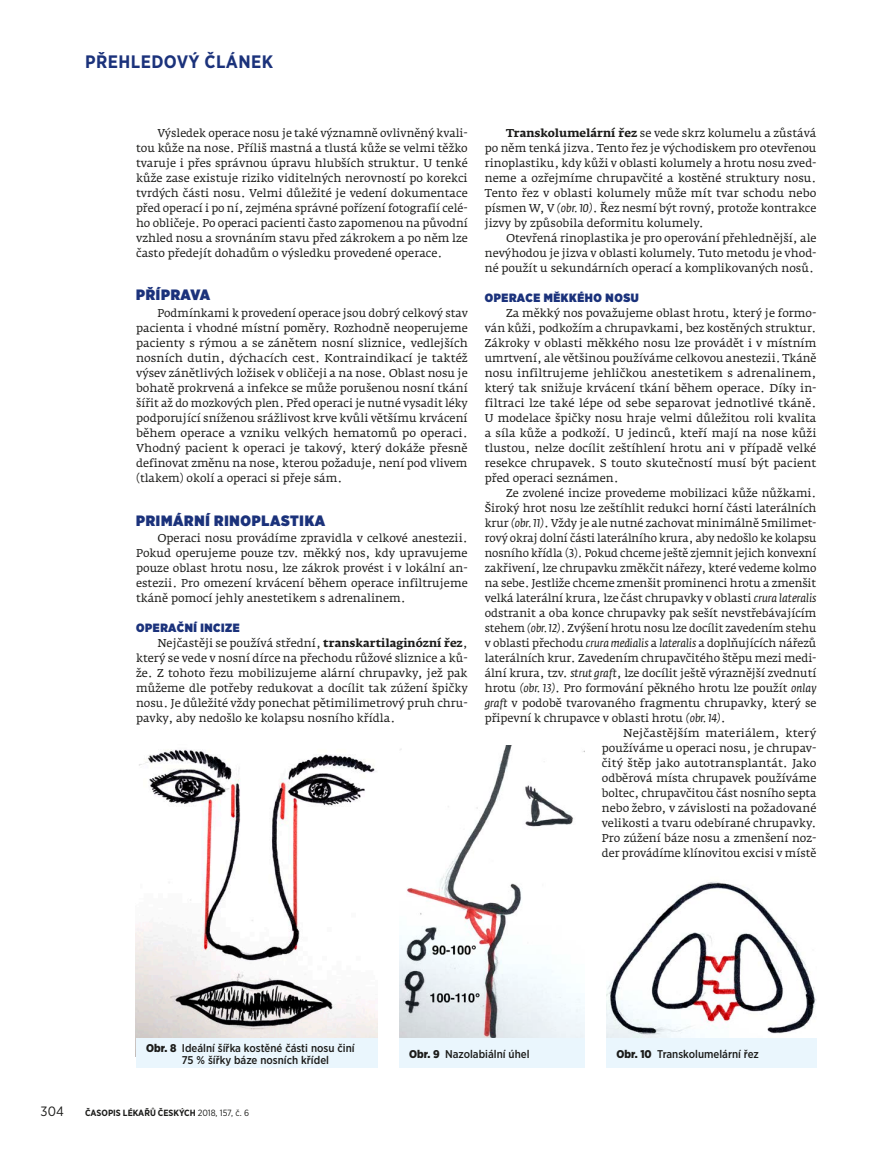
<style>
.page{position:relative;width:893px;height:1149px;background:#fff}
.page>*{position:absolute;margin:0;border:0;box-sizing:border-box;transform-origin:0 0}
.t1{font:700 18px "Gotham Narrow";letter-spacing:.025em;color:#1b327b}
.mezititulek_1{font:900 15px "Gotham Narrow";letter-spacing:.05em;color:#1b327b}
.t2{font:13.5px "Gotham Narrow";color:#1c1c1a}
.mezititulek_predek{font:900 12px "Gotham Narrow";letter-spacing:.05em;color:#1b327b}
.text_NOVY{font:11.25px/15px "Fedra Serif A Pro";color:#1c1c1a;text-align:justify}
.popisek_foto{font:500 11.25px/12px "Gotham Narrow";color:#1c1c1a}
.t3{font:700 9px "Gotham Narrow";color:#1c1c1a}
.s1{font-weight:700}
.s2{font-style:italic}
.s3{font-weight:900}
.s4{font-weight:400}
</style>
<div class="page">
<img style="left:136px;top:749px;width:241px;height:288px">
<div style="left:136px;top:1037px;width:241px;height:30px;background:#eaf6fd"></div>
<img style="left:399px;top:745px;width:186px;height:292px">
<div style="left:399px;top:1037px;width:186px;height:30px;background:#eaf6fd"></div>
<img style="left:606px;top:881px;width:210px;height:156px">
<div style="left:606px;top:1037px;width:210px;height:30px;background:#eaf6fd"></div>
<h1 class="t1" style="left:85px;top:50px;width:190px">PŘEHLEDOVÝ ČLÁNEK</h1>
<p class="text_NOVY" style="left:136px;top:125px;width:333px;text-indent:21px">Výsledek operace nosu je také významně ovlivněný kvali&shy;tou kůže na nose. Příliš mastná a tlustá kůže se velmi těžko tvaruje i přes správnou úpravu hlubších struktur. U tenké kůže zase existuje riziko viditelných nerovností po korekci tvrdých části nosu. Velmi důležité je vedení dokumentace před operací i po ní, zejména správné pořízení fotografií celé&shy;ho obličeje. Po operaci pacienti často zapomenou na původní vzhled nosu a srovnáním stavu před zákrokem a po něm lze často předejít dohadům o výsledku provedené operace.</p>
<p class="mezititulek_1" style="left:136px;top:285px;width:76px">PŘÍPRAVA</p>
<p class="text_NOVY" style="left:136px;top:305px;width:333px;text-indent:21px">Podmínkami k provedení operace jsou dobrý celkový stav pacienta i vhodné místní poměry. Rozhodně neoperujeme pacienty s rýmou a se zánětem nosní sliznice, vedlejších nosních dutin, dýchacích cest. Kontraindikací je taktéž výsev zánětlivých ložisek v obličeji a na nose. Oblast nosu je bohatě prokrvená a infekce se může porušenou nosní tkání šířit až do mozkových plen. Před operaci je nutné vysadit léky podporující sníženou srážlivost krve kvůli většímu krvácení během operace a vzniku velkých hematomů po operaci.<br>Vhodný pacient k operaci je takový, který dokáže přesně definovat změnu na nose, kterou požaduje, není pod vlivem (tlakem) okolí a operaci si přeje sám.</p>
<p class="mezititulek_1" style="left:136px;top:510px;width:190px">PRIMÁRNÍ RINOPLASTIKA</p>
<p class="text_NOVY" style="left:136px;top:530px;width:333px;text-indent:21px">Operaci nosu provádíme zpravidla v celkové anestezii.<br>Pokud operujeme pouze tzv. měkký nos, kdy upravujeme pouze oblast hrotu nosu, lze zákrok provést i v lokální an&shy;estezii. Pro omezení krvácení během operace infiltrujeme tkáně pomocí jehly anestetikem s adrenalinem.</p>
<p class="mezititulek_predek" style="left:136px;top:619px;width:105px">OPERAČNÍ INCIZE</p>
<p class="text_NOVY" style="left:136px;top:635px;width:333px;text-indent:21px">Nejčastěji se používá střední, <span class="s1">transkartilaginózní řez</span>, který se vede v nosní dírce na přechodu růžové sliznice a ků&shy;že. Z tohoto řezu mobilizujeme alární chrupavky, jež pak můžeme dle potřeby redukovat a docílit tak zúžení špičky nosu. Je důležité vždy ponechat pětimilimetrový pruh chru&shy;pavky, aby nedošlo ke kolapsu nosního křídla.</p>
<p class="text_NOVY" style="left:485px;top:125px;width:333px;text-indent:21px"><span class="s1">Transkolumelární řez</span> se vede skrz kolumelu a zůstává po něm tenká jizva. Tento řez je východiskem pro otevřenou rinoplastiku, kdy kůži v oblasti kolumely a hrotu nosu zved&shy;neme a ozřejmíme chrupavčité a kostěné struktury nosu.<br>Tento řez v oblasti kolumely může mít tvar schodu nebo písmen W, V <span class="s2">(obr. 10)</span>. Řez nesmí být rovný, protože kontrakce jizvy by způsobila deformitu kolumely.</p>
<p class="text_NOVY" style="left:485px;top:230px;width:333px;text-indent:21px">Otevřená rinoplastika je pro operování přehlednější, ale nevýhodou je jizva v oblasti kolumely. Tuto metodu je vhod&shy;né použít u sekundárních operací a komplikovaných nosů.</p>
<p class="mezititulek_predek" style="left:485px;top:289px;width:156px">OPERACE MĚKKÉHO NOSU</p>
<p class="text_NOVY" style="left:485px;top:305px;width:333px;text-indent:21px">Za měkký nos považujeme oblast hrotu, který je formo&shy;ván kůži, podkožím a chrupavkami, bez kostěných struktur.<br>Zákroky v oblasti měkkého nosu lze provádět i v místním umrtvení, ale většinou používáme celkovou anestezii. Tkáně nosu infiltrujeme jehličkou anestetikem s adrenalinem, který tak snižuje krvácení tkání během operace. Díky in&shy;filtraci lze také lépe od sebe separovat jednotlivé tkáně.<br>U modelace špičky nosu hraje velmi důležitou roli kvalita a síla kůže a podkoží. U jedinců, kteří mají na nose kůži tlustou, nelze docílit zeštíhlení hrotu ani v případě velké resekce chrupavek. S touto skutečností musí být pacient před operaci seznámen.</p>
<p class="text_NOVY" style="left:485px;top:485px;width:333px;text-indent:21px">Ze zvolené incize provedeme mobilizaci kůže nůžkami.<br>Široký hrot nosu lze zeštíhlit redukci horní části laterálních krur <span class="s2">(obr. 11)</span>. Vždy je ale nutné zachovat minimálně 5milimet&shy;rový okraj dolní části laterálního krura, aby nedošlo ke kolapsu nosního křídla (3). Pokud chceme ještě zjemnit jejich konvexní zakřivení, lze chrupavku změkčit nářezy, které vedeme kolmo na sebe. Jestliže chceme zmenšit prominenci hrotu a zmenšit velká laterální krura, lze část chrupavky v oblasti <span class="s2">crura lateralis </span>odstranit a oba konce chrupavky pak sešít nevstřebávajícím stehem <span class="s2">(obr. 12)</span>. Zvýšení hrotu nosu lze docílit zavedením stehu v oblasti přechodu <span class="s2">crura medialis</span> a <span class="s2">lateralis</span> a doplňujících nářezů laterálních krur. Zavedením chrupavčitého štěpu mezi medi&shy;ální krura, tzv. <span class="s2">strut graft</span>, lze docílit ještě výraznější zvednutí hrotu <span class="s2">(obr. 13)</span>. Pro formování pěkného hrotu lze použít <span class="s2">onlay graft</span> v podobě tvarovaného fragmentu chrupavky, který se připevní k chrupavce v oblasti hrotu <span class="s2">(obr. 14)</span>.</p>
<p class="text_NOVY" style="left:602px;top:725px;width:216px;text-indent:21px">Nejčastějším materiálem, který používáme u operaci nosu, je chrupav&shy;čitý štěp jako autotransplantát. Jako odběrová místa chrupavek používáme boltec, chrupavčitou část nosního septa nebo žebro, v závislosti na požadované velikosti a tvaru odebírané chrupavky.<br>Pro zúžení báze nosu a zmenšení noz&shy;der provádíme klínovitou excisi v místě</p>
<p class="popisek_foto" style="left:182px;top:1041px;width:174px;text-indent:-36px"><span class="s3">Obr. 8</span> Ideální šířka kostěné části nosu činí<br>75 % šířky báze nosních křídel</p>
<p class="popisek_foto" style="left:409px;top:1047px;width:122px"><span class="s3">Obr. 9</span> Nazolabiální úhel</p>
<p class="popisek_foto" style="left:616px;top:1047px;width:144px"><span class="s3">Obr. 10</span> Transkolumelární řez</p>
<p class="t2" style="left:41px;top:1102px;width:25px">304</p>
<p class="t3" style="left:85px;top:1106px;width:166px">ČASOPIS LÉKAŘŮ ČESKÝCH <span class="s4">2018, 157, č. 6</span></p>
</div>
